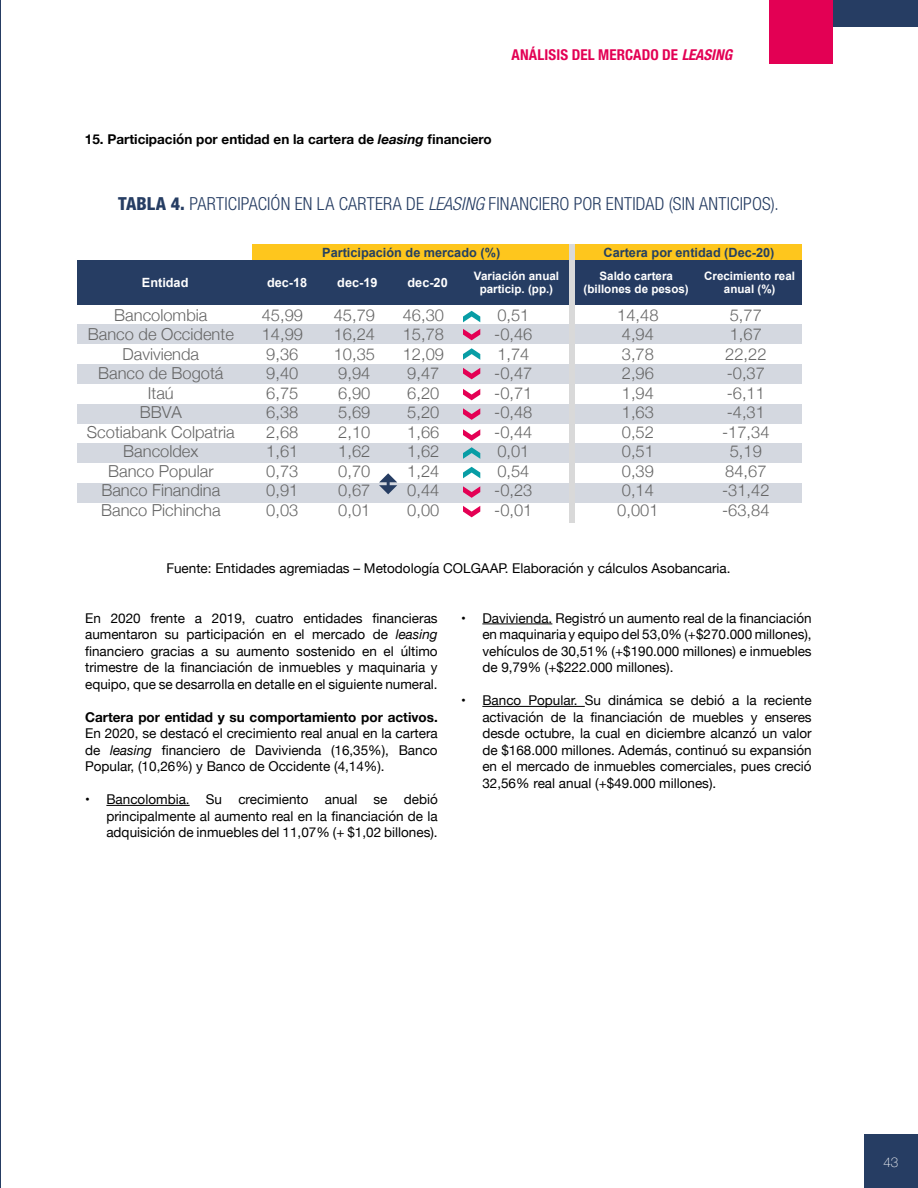
<style>
.page{position:relative;width:918px;height:1188px;background:#fff}
.page>*{position:absolute;margin:0;border:0;box-sizing:border-box;transform-origin:0 0}
.t1{font:300 condensed 18px "Helvetica Neue LT Std";letter-spacing:.01em;color:#263d63}
.t2{font:300 16.5px/19.5px "Helvetica Neue";color:#666}
.t3{font:700 condensed 15px "Helvetica Neue LT Std";letter-spacing:.005em;color:#e30054}
.t4{font:13.5px/16.5px "Helvetica Neue";color:#000;text-align:justify}
.t5{font:700 13.5px "Helvetica Neue";color:#000}
.t6{font:100 13.5px "Helvetica Neue";color:#fff}
.t7{font:700 12.75px "Arial";color:#254061}
.t8{font:700 12.75px "Arial";color:#fff}
.t9{font:700 11.55px/13.8px "Arial";color:#fff;text-align:center}
.s1{font-style:italic}
.s2{font-weight:800}
</style>
<div class="page">
<div style="left:864px;top:1134px;width:54px;height:54px;background:#263d63"></div>
<div style="left:769px;top:0;width:64px;height:64px;background:#e30054"></div>
<div style="left:833px;top:0;width:85px;height:27px;background:#263d63"></div>
<hr style="left:0;top:0;width:1px;height:1188px;background:#263d63">
<hr style="left:106px;top:805px;width:84px;height:1px;background:#000">
<hr style="left:482px;top:624px;width:70px;height:1px;background:#000">
<hr style="left:482px;top:706px;width:103px;height:1px;background:#000">
<div style="left:252px;top:244px;width:317px;height:17px;background:#fec61d"></div>
<div style="left:569px;top:244px;width:6px;height:17px;background:#d9d9d9"></div>
<div style="left:575px;top:244px;width:227px;height:17px;background:#fec61d"></div>
<div style="left:77px;top:261px;width:492px;height:44px;background:#263d63"></div>
<div style="left:569px;top:261px;width:6px;height:44px;background:#d9d9d9"></div>
<div style="left:575px;top:261px;width:227px;height:44px;background:#253b62"></div>
<div style="left:569px;top:305px;width:6px;height:20px;background:#d9d9d9"></div>
<div style="left:77px;top:324px;width:492px;height:20px;background:#d4d8e0"></div>
<div style="left:569px;top:324px;width:6px;height:20px;background:#d9d9d9"></div>
<div style="left:575px;top:324px;width:227px;height:20px;background:#d4d8e0"></div>
<div style="left:569px;top:344px;width:6px;height:20px;background:#d9d9d9"></div>
<div style="left:77px;top:364px;width:492px;height:20px;background:#d4d8e0"></div>
<div style="left:569px;top:364px;width:6px;height:20px;background:#d9d9d9"></div>
<div style="left:575px;top:364px;width:227px;height:20px;background:#d4d8e0"></div>
<div style="left:569px;top:384px;width:6px;height:20px;background:#d9d9d9"></div>
<div style="left:77px;top:404px;width:492px;height:20px;background:#d4d8e0"></div>
<div style="left:569px;top:404px;width:6px;height:20px;background:#d9d9d9"></div>
<div style="left:575px;top:404px;width:227px;height:20px;background:#d4d8e0"></div>
<div style="left:569px;top:423px;width:6px;height:20px;background:#d9d9d9"></div>
<div style="left:77px;top:443px;width:492px;height:20px;background:#d4d8e0"></div>
<div style="left:569px;top:443px;width:6px;height:20px;background:#d9d9d9"></div>
<div style="left:575px;top:443px;width:227px;height:20px;background:#d4d8e0"></div>
<div style="left:569px;top:463px;width:6px;height:20px;background:#d9d9d9"></div>
<div style="left:77px;top:483px;width:492px;height:20px;background:#d4d8e0"></div>
<div style="left:569px;top:483px;width:6px;height:20px;background:#d9d9d9"></div>
<div style="left:575px;top:483px;width:227px;height:20px;background:#d4d8e0"></div>
<div style="left:569px;top:503px;width:6px;height:20px;background:#d9d9d9"></div>
<svg style="left:379px;top:473px;width:18px;height:21px"></svg>
<svg style="left:463px;top:311px;width:17px;height:11px"></svg>
<svg style="left:463px;top:329px;width:17px;height:11px"></svg>
<svg style="left:463px;top:348px;width:17px;height:12px"></svg>
<svg style="left:463px;top:467px;width:17px;height:11px"></svg>
<svg style="left:463px;top:368px;width:17px;height:11px"></svg>
<svg style="left:463px;top:389px;width:17px;height:11px"></svg>
<svg style="left:463px;top:408px;width:17px;height:12px"></svg>
<svg style="left:463px;top:429px;width:17px;height:12px"></svg>
<svg style="left:463px;top:447px;width:17px;height:12px"></svg>
<svg style="left:463px;top:486px;width:17px;height:12px"></svg>
<svg style="left:463px;top:506px;width:17px;height:11px"></svg>
<p class="t3" style="left:511px;top:46px;width:222px">ANÁLISIS DEL MERCADO DE <span class="s1">LEASING</span></p>
<p class="t5" style="left:85px;top:129px;width:408px">15. Participación por entidad en la cartera de <span class="s1">leasing</span> financiero</p>
<h1 class="t1" style="left:118px;top:193px;width:662px"><span class="s2">TABLA 4.</span> PARTICIPACIÓN EN LA CARTERA DE <span class="s1">LEASING</span> FINANCIERO POR ENTIDAD (SIN ANTICIPOS).</h1>
<p class="t8" style="left:142px;top:274px;width:48px">Entidad</p>
<p class="t2" style="left:87px;top:304px;width:149px;text-align:center">Bancolombia<br>Banco de Occidente<br>Davivienda<br>Banco de Bogotá<br>Itaú<br>BBVA<br>Scotiabank Colpatria<br>Bancoldex<br>Banco Popular<br>Banco Finandina<br>Banco Pichincha</p>
<p class="t7" style="left:322px;top:244px;width:180px">Participación de mercado (%)</p>
<p class="t7" style="left:604px;top:244px;width:172px">Cartera por entidad (Dec-20)</p>
<p class="t8" style="left:267px;top:274px;width:42px">dec-18</p>
<p class="t8" style="left:337px;top:274px;width:42px">dec-19</p>
<p class="t8" style="left:408px;top:274px;width:42px">dec-20</p>
<p class="t9" style="left:474px;top:269px;width:87px">Variación anual particip. (pp.)</p>
<p class="t9" style="left:584px;top:269px;width:107px">Saldo cartera (billones de pesos)</p>
<p class="t9" style="left:704px;top:269px;width:92px">Crecimiento real anual (%)</p>
<p class="t2" style="left:262px;top:304px;width:43px">45,99<br>14,99<br>9,36<br>9,40<br>6,75<br>6,38<br>2,68<br>1,61<br>0,73<br>0,91<br>0,03</p>
<p class="t2" style="left:334px;top:304px;width:43px">45,79<br>16,24<br>10,35<br>9,94<br>6,90<br>5,69<br>2,10<br>1,62<br>0,70<br>0,67<br>0,01</p>
<p class="t2" style="left:403px;top:304px;width:43px">46,30<br>15,78<br>12,09<br>9,47<br>6,20<br>5,20<br>1,66<br>1,62<br>1,24<br>0,44<br>0,00</p>
<p class="t2" style="left:494px;top:304px;width:40px">0,51 -0,46<br>1,74 -0,47 -0,71 -0,48 -0,44<br>0,01<br>0,54 -0,23 -0,01</p>
<p class="t2" style="left:617px;top:304px;width:43px">14,48<br>4,94<br>3,78<br>2,96<br>1,94<br>1,63<br>0,52<br>0,51<br>0,39<br>0,14<br>0,001</p>
<p class="t2" style="left:722px;top:304px;width:49px;text-align:center">5,77<br>1,67<br>22,22 -0,37 -6,11 -4,31 -17,34<br>5,19<br>84,67 -31,42 -63,84</p>
<p class="t4" style="left:166px;top:561px;width:566px">Fuente: Entidades agremiadas – Metodología COLGAAP. Elaboración y cálculos Asobancaria.</p>
<p class="t4" style="left:85px;top:610px;width:354px">En 2020 frente a 2019, cuatro entidades financieras aumentaron su participación en el mercado de <span class="s1">leasing </span>financiero gracias a su aumento sostenido en el último trimestre de la financiación de inmuebles y maquinaria y equipo, que se desarrolla en detalle en el siguiente numeral.</p>
<p class="t5" style="left:85px;top:706px;width:354px">Cartera por entidad y su comportamiento por activos.</p>
<p class="t4" style="left:85px;top:726px;width:354px">En 2020, se destacó el crecimiento real anual en la cartera de <span class="s1">leasing</span> financiero de Davivienda (16,35%), Banco Popular, (10,26%) y Banco de Occidente (4,14%).</p>
<p class="t4" style="left:106px;top:792px;width:333px;text-indent:-21px">• Bancolombia. Su crecimiento anual se debió principalmente al aumento real en la financiación de la adquisición de inmuebles del 11,07% (+ $1,02 billones).</p>
<p class="t4" style="left:482px;top:610px;width:331px;text-indent:-21px">• Davivienda. Registró un aumento real de la financiación en maquinaria y equipo del 53,0% (+$270.000 millones), vehículos de 30,51% (+$190.000 millones) e inmuebles de 9,79% (+$222.000 millones).</p>
<p class="t4" style="left:482px;top:693px;width:331px;text-indent:-21px">• Banco Popular. Su dinámica se debió a la reciente activación de la financiación de muebles y enseres desde octubre, la cual en diciembre alcanzó un valor de $168.000 millones. Además, continuó su expansión en el mercado de inmuebles comerciales, pues creció 32,56% real anual (+$49.000 millones).</p>
<p class="t6" style="left:883px;top:1152px;width:17px">43</p>
</div>
